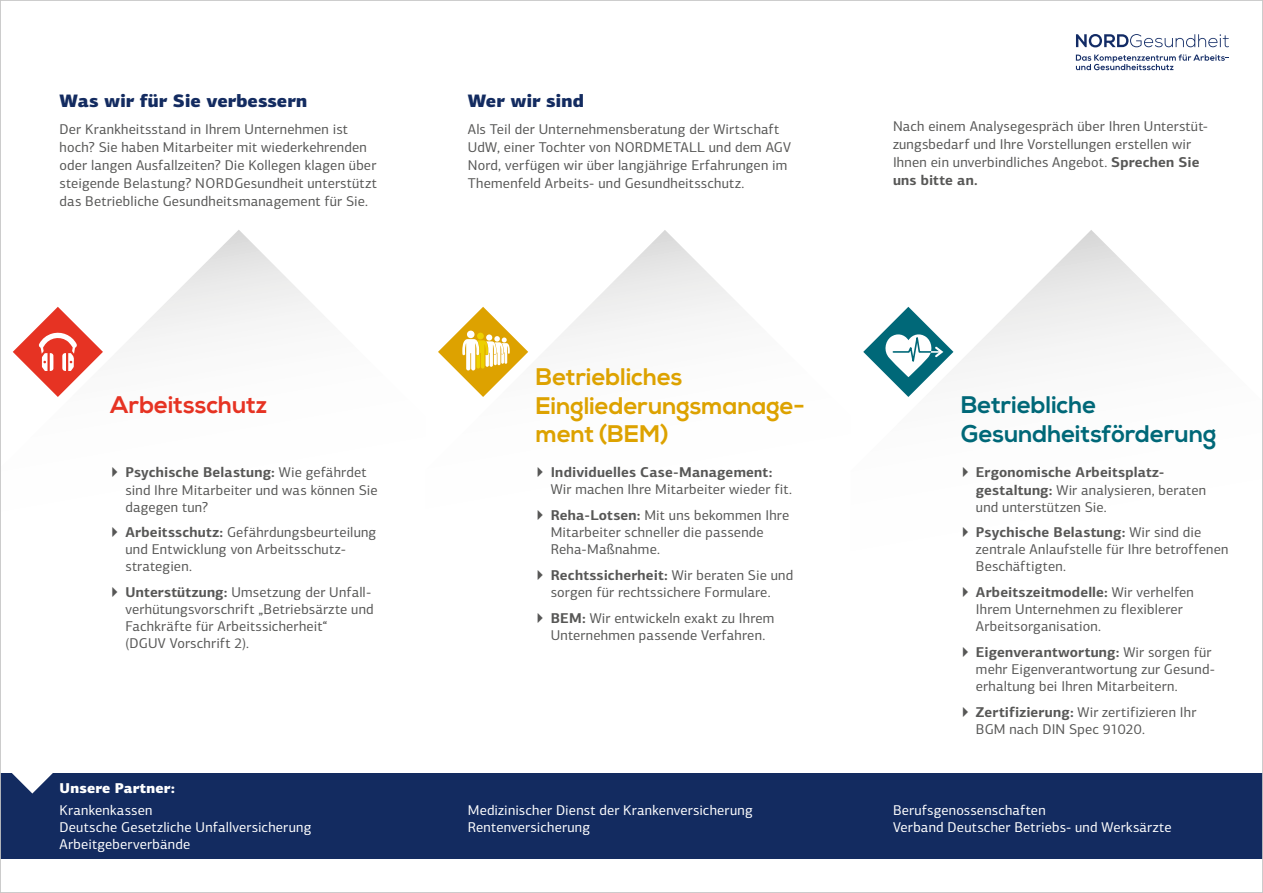
<style>
.page{position:relative;width:1263px;height:893px;background:#fff}
.page>*{position:absolute;margin:0;border:0;box-sizing:border-box;transform-origin:0 0}
.t1{font:700 24px/28.8px "Nexa";color:#dda200}
.t2{font:700 24px/28.8px "Nexa";color:#006878}
.t3{font:700 24px "Nexa";color:#e63323}
.t4{font:900 18px "PF Centro Sans Pro";color:#132b60}
.t5{font:14.25px/17.1px "PF Centro Sans Pro";letter-spacing:.015em;color:#575756}
.t6{font:14.25px "PF Centro Sans Pro";letter-spacing:.015em;color:#fff}
.t7{font:900 14.25px "PF Centro Sans Pro";letter-spacing:.015em;color:#fff}
.s1{font-weight:700}
</style>
<div class="page">
<svg style="left:12px;top:230px;width:306px;height:122px"></svg>
<svg style="left:483px;top:230px;width:259px;height:111px"></svg>
<svg style="left:850px;top:230px;width:411px;height:544px"></svg>
<svg style="left:1076px;top:54px;width:152px;height:16px"></svg>
<svg style="left:1076px;top:34px;width:153px;height:13px"></svg>
<div style="left:0;top:774px;width:1263px;height:85px;background:#132b60"></div>
<svg style="left:13px;top:307px;width:90px;height:90px"></svg>
<svg style="left:2px;top:773px;width:75px;height:20px"></svg>
<svg style="left:438px;top:307px;width:90px;height:90px"></svg>
<div style="left:467px;top:331px;width:7px;height:7px;background:#fff;border-radius:50%"></div>
<svg style="left:863px;top:307px;width:90px;height:90px"></svg>
<p class="t4" style="left:60px;top:89px;width:249px">Was wir für Sie verbessern</p>
<p class="t5" style="left:60px;top:120px;width:319px;line-height:18px">Der Krankheitsstand in Ihrem Unternehmen ist hoch? Sie haben Mitarbeiter mit wiederkehrenden oder langen Ausfallzeiten? Die Kollegen klagen über steigende Belastung? NORDGesundheit unterstützt das Betriebliche Gesundheitsmanagement für Sie.</p>
<h1 class="t3" style="left:111px;top:391px;width:158px">Arbeitsschutz</h1>
<p class="t5" style="left:125px;top:464px;width:254px;text-indent:-15px">▶ <span class="s1">Psychische Belastung:</span> Wie gefährdet sind Ihre Mitarbeiter und was können Sie dagegen tun?</p>
<p class="t5" style="left:125px;top:524px;width:253px;text-indent:-15px">▶ <span class="s1">Arbeitsschutz:</span> Gefährdungsbeurteilung und Entwicklung von Arbeitsschutz&shy;strategien.</p>
<p class="t5" style="left:125px;top:584px;width:250px;text-indent:-15px">▶ <span class="s1">Unterstützung:</span> Umsetzung der Unfall&shy;verhütungsvorschrift „Betriebsärzte und Fachkräfte für Arbeitssicherheit“<br>(DGUV Vorschrift 2).</p>
<p class="t4" style="left:468px;top:89px;width:118px">Wer wir sind</p>
<p class="t5" style="left:468px;top:120px;width:325px;line-height:18px">Als Teil der Unternehmensberatung der Wirtschaft UdW, einer Tochter von NORDMETALL und dem AGV Nord, verfügen wir über langjährige Erfahrungen im Themenfeld Arbeits- und Gesundheitsschutz.</p>
<p class="t5" style="left:893px;top:117px;width:317px;line-height:18px">Nach einem Analysegespräch über Ihren Unterstüt&shy;zungsbedarf und Ihre Vorstellungen erstellen wir Ihnen ein unverbindliches Angebot. <span class="s1">Sprechen Sie uns bitte an.</span></p>
<h1 class="t1" style="left:536px;top:363px;width:270px">Betriebliches<br>Eingliederungsmanage&shy;ment (BEM)</h1>
<p class="t5" style="left:551px;top:464px;width:243px;text-indent:-15px">▶ <span class="s1">Individuelles Case-Management:<br></span>Wir machen Ihre Mitarbeiter wieder fit.</p>
<p class="t5" style="left:551px;top:507px;width:240px;text-indent:-15px">▶ <span class="s1">Reha-Lotsen:</span> Mit uns bekommen Ihre<br>Mitarbeiter schneller die passende<br>Reha-Maßnahme.</p>
<p class="t5" style="left:536px;top:566px;width:259px;text-align:center">▶ <span class="s1">Rechtssicherheit:</span> Wir beraten Sie und sorgen für rechtssichere Formulare.</p>
<p class="t5" style="left:536px;top:609px;width:240px;text-align:center">▶ <span class="s1">BEM:</span> Wir entwickeln exakt zu Ihrem<br>Unternehmen passende Verfahren.</p>
<h1 class="t2" style="left:961px;top:392px;width:257px">Betriebliche<br>Gesundheitsförderung</h1>
<p class="t5" style="left:976px;top:464px;width:232px;text-indent:-15px">▶ <span class="s1">Ergonomische Arbeitsplatz&shy;gestaltung:</span> Wir analysieren, beraten und unterstützen Sie.</p>
<p class="t5" style="left:976px;top:524px;width:254px;text-indent:-15px">▶ <span class="s1">Psychische Belastung:</span> Wir sind die zentrale Anlaufstelle für Ihre betroffenen<br>Beschäftigten.</p>
<p class="t5" style="left:976px;top:584px;width:219px;text-indent:-15px">▶ <span class="s1">Arbeitszeitmodelle:</span> Wir verhelfen<br>Ihrem Unternehmen zu flexiblerer<br>Arbeitsorganisation.</p>
<p class="t5" style="left:976px;top:643px;width:239px;text-indent:-15px">▶ <span class="s1">Eigenverantwortung:</span> Wir sorgen für mehr Eigenverantwortung zur Gesund&shy;erhaltung bei Ihren Mitarbeitern.</p>
<p class="t5" style="left:976px;top:703px;width:222px;text-indent:-15px">▶ <span class="s1">Zertifizierung:</span> Wir zertifizieren Ihr<br>BGM nach DIN Spec 91020.</p>
<p class="t7" style="left:60px;top:779px;width:117px">Unsere Partner:</p>
<p class="t6" style="left:60px;top:801px;width:94px">Krankenkassen</p>
<p class="t6" style="left:468px;top:801px;width:287px">Medizinischer Dienst der Krankenversicherung</p>
<p class="t6" style="left:893px;top:801px;width:154px">Berufsgenossenschaften</p>
<p class="t6" style="left:60px;top:818px;width:253px">Deutsche Gesetzliche Unfallversicherung</p>
<p class="t6" style="left:468px;top:818px;width:124px">Rentenversicherung</p>
<p class="t6" style="left:893px;top:818px;width:280px">Verband Deutscher Betriebs- und Werksärzte</p>
<p class="t6" style="left:60px;top:835px;width:132px">Arbeitgeberverbände</p>
</div>
